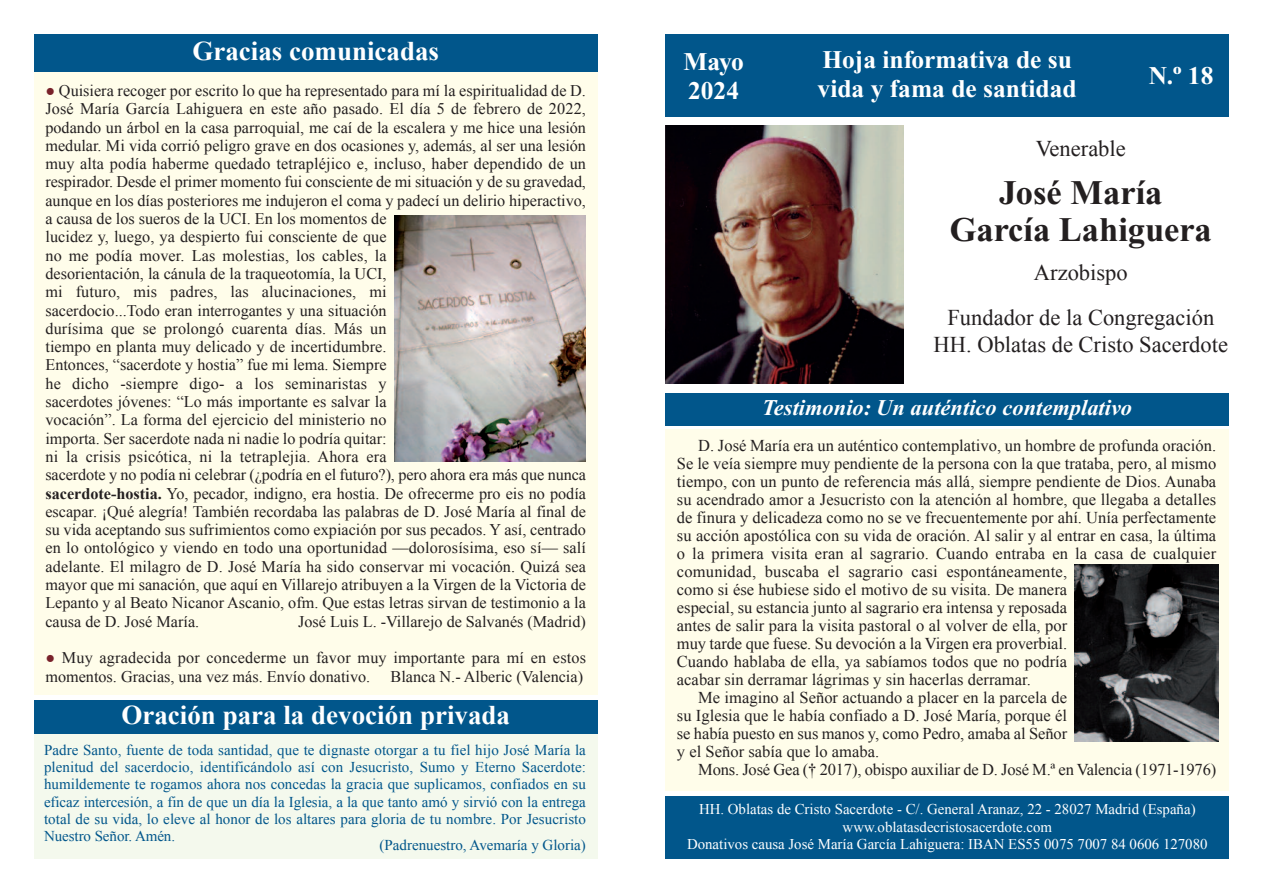
<style>
.page{position:relative;width:1263px;height:893px;background:#fff}
.page>*{position:absolute;margin:0;border:0;box-sizing:border-box;transform-origin:0 0}
.t1{font:700 34.5px/37.5px "Times New Roman";color:#231f20;text-align:center}
.t2{font:700 27px "Times New Roman";color:#fff}
.t3{font:700 25.5px/28.5px "Times New Roman";color:#fff}
.t4{font:22.5px/45px "Times New Roman";color:#231f20;text-align:center}
.t5{font:italic 700 22.5px "Times New Roman";color:#fff}
.t6{font:16.5px "Times New Roman";color:#231f20}
.t7{font:16.2px/18.3px "Times New Roman";color:#231f20}
.t8{font:15px/17.2px "Times New Roman";color:#01568b;text-align:justify}
.t9{font:14.85px/17.2px "Times New Roman";color:#fff;text-align:center}
.s1{color:#79222b}
.s2{font-weight:700}
</style>
<div class="page">
<div style="left:665px;top:429px;width:564px;height:361px;background:#fffdea"></div>
<div style="left:665px;top:34px;width:564px;height:82px;background:#01568b"></div>
<div style="left:665px;top:393px;width:564px;height:33px;background:#01568b"></div>
<div style="left:666px;top:797px;width:563px;height:62px;background:#01568b"></div>
<img style="left:665px;top:126px;width:238px;height:257px">
<img style="left:1075px;top:565px;width:143px;height:177px">
<div style="left:34px;top:733px;width:563px;height:126px;background:#f4f9ed"></div>
<div style="left:34px;top:67px;width:563px;height:628px;background:#fffdea"></div>
<div style="left:34px;top:701px;width:563px;height:33px;background:#01568b"></div>
<div style="left:34px;top:34px;width:563px;height:38px;background:#01568b"></div>
<img style="left:394px;top:215px;width:191px;height:246px">
<h2 class="t2" style="left:192px;top:36px;width:248px">Gracias comunicadas</h2>
<p class="t7" style="left:45px;top:81px;width:542px"><span class="s1">●</span> Quisiera recoger por escrito lo que ha representado para mí la espiritualidad de D.<br>José María García Lahiguera en este año pasado. El día 5 de febrero de 2022, podando un árbol en la casa parroquial, me caí de la escalera y me hice una lesión medular. Mi vida corrió peligro grave en dos ocasiones y, además, al ser una lesión muy alta podía haberme quedado tetrapléjico e, incluso, haber dependido de un respirador. Desde el primer momento fui consciente de mi situación y de su gravedad, aunque en los días posteriores me indujeron el coma y padecí un delirio hiperactivo, a causa de los sueros de la UCI. En los momentos de<br>lucidez y, luego, ya despierto fui consciente de que<br>no me podía mover. Las molestias, los cables, la<br>desorientación, la cánula de la traqueotomía, la UCI,<br>mi futuro, mis padres, las alucinaciones, mi<br>sacerdocio...Todo eran interrogantes y una situación<br>durísima que se prolongó cuarenta días. Más un<br>tiempo en planta muy delicado y de incertidumbre.<br>Entonces, “sacerdote y hostia” fue mi lema. Siempre<br>he dicho -siempre digo- a los seminaristas y<br>sacerdotes jóvenes: “Lo más importante es salvar la<br>vocación”. La forma del ejercicio del ministerio no<br>importa. Ser sacerdote nada ni nadie lo podría quitar:<br>ni la crisis psicótica, ni la tetraplejia. Ahora era<br>sacerdote y no podía ni celebrar (¿podría en el futuro?), pero ahora era más que nunca <span class="s2">sacerdote-hostia.</span> Yo, pecador, indigno, era hostia. De ofrecerme pro eis no podía escapar. ¡Qué alegría! También recordaba las palabras de D. José María al final de su vida aceptando sus sufrimientos como expiación por sus pecados. Y así, centrado en lo ontológico y viendo en todo una oportunidad —dolorosísima, eso sí— salí adelante. El milagro de D. José María ha sido conservar mi vocación. Quizá sea mayor que mi sanación, que aquí en Villarejo atribuyen a la Virgen de la Victoria de Lepanto y al Beato Nicanor Ascanio, ofm. Que estas letras sirvan de testimonio a la causa de D. José María.</p>
<p class="t7" style="left:298px;top:612px;width:289px">José Luis L. -Villarejo de Salvanés (Madrid)</p>
<p class="t7" style="left:45px;top:649px;width:542px"><span class="s1">●</span> Muy agradecida por concederme un favor muy importante para mí en estos momentos. Gracias, una vez más. Envío donativo. Blanca N.- Alberic (Valencia)</p>
<h2 class="t2" style="left:121px;top:700px;width:390px">Oración para la devoción privada</h2>
<p class="t8" style="left:44px;top:741px;width:543px">Padre Santo, fuente de toda santidad, que te dignaste otorgar a tu fiel hijo José María la plenitud del sacerdocio, identificándolo así con Jesucristo, Sumo y Eterno Sacerdote: humildemente te rogamos ahora nos concedas la gracia que suplicamos, confiados en su eficaz intercesión, a fin de que un día la Iglesia, a la que tanto amó y sirvió con la entrega total de su vida, lo eleve al honor de los altares para gloria de tu nombre. Por Jesucristo Nuestro Señor. Amén.</p>
<p class="t8" style="left:380px;top:836px;width:208px">(Padrenuestro, Avemaría y Gloria)</p>
<h3 class="t3" style="left:683px;top:50px;width:62px">Mayo<br>2024</h3>
<h3 class="t3" style="left:818px;top:48px;width:261px">Hoja informativa de su vida y fama de santidad</h3>
<h3 class="t3" style="left:1149px;top:64px;width:66px">N.º 18</h3>
<h3 class="t4" style="left:1036px;top:126px;width:91px">Venerable</h3>
<h1 class="t1" style="left:950px;top:177px;width:264px">José María<br>García Lahiguera</h1>
<h3 class="t4" style="left:947px;top:250px;width:268px">Arzobispo<br>Fundador de la Congregación</h3>
<h3 class="t4" style="left:934px;top:322px;width:296px">HH. Oblatas de Cristo Sacerdote</h3>
<h3 class="t5" style="left:762px;top:400px;width:371px">Testimonio: Un auténtico contemplativo</h3>
<p class="t6" style="left:698px;top:436px;width:520px">D. José María era un auténtico contemplativo, un hombre de profunda oración.</p>
<p class="t6" style="left:677px;top:454px;width:541px">Se le veía siempre muy pendiente de la persona con la que trataba, pero, al mismo</p>
<p class="t6" style="left:677px;top:472px;width:541px">tiempo, con un punto de referencia más allá, siempre pendiente de Dios. Aunaba</p>
<p class="t6" style="left:677px;top:490px;width:541px">su acendrado amor a Jesucristo con la atención al hombre, que llegaba a detalles</p>
<p class="t6" style="left:677px;top:508px;width:541px">de finura y delicadeza como no se ve frecuentemente por ahí. Unía perfectamente</p>
<p class="t6" style="left:677px;top:526px;width:541px">su acción apostólica con su vida de oración. Al salir y al entrar en casa, la última</p>
<p class="t6" style="left:677px;top:544px;width:541px">o la primera visita eran al sagrario. Cuando entraba en la casa de cualquier</p>
<p class="t6" style="left:677px;top:562px;width:392px">comunidad, buscaba el sagrario casi espontáneamente,</p>
<p class="t6" style="left:677px;top:580px;width:392px">como si ése hubiese sido el motivo de su visita. De manera</p>
<p class="t6" style="left:677px;top:598px;width:392px">especial, su estancia junto al sagrario era intensa y reposada</p>
<p class="t6" style="left:677px;top:616px;width:392px">antes de salir para la visita pastoral o al volver de ella, por</p>
<p class="t6" style="left:677px;top:634px;width:392px">muy tarde que fuese. Su devoción a la Virgen era proverbial.</p>
<p class="t6" style="left:677px;top:652px;width:392px">Cuando hablaba de ella, ya sabíamos todos que no podría</p>
<p class="t6" style="left:677px;top:670px;width:355px">acabar sin derramar lágrimas y sin hacerlas derramar.</p>
<p class="t6" style="left:698px;top:688px;width:370px">Me imagino al Señor actuando a placer en la parcela de</p>
<p class="t6" style="left:677px;top:706px;width:392px">su Iglesia que le había confiado a D. José María, porque él</p>
<p class="t6" style="left:677px;top:724px;width:392px">se había puesto en sus manos y, como Pedro, amaba al Señor</p>
<p class="t6" style="left:677px;top:742px;width:204px">y el Señor sabía que lo amaba.</p>
<p class="t6" style="left:698px;top:760px;width:520px">Mons. José Gea († 2017), obispo auxiliar de D. José M.ª en Valencia (1971-1976)</p>
<p class="t9" style="left:687px;top:801px;width:522px">HH. Oblatas de Cristo Sacerdote - C/. General Aranaz, 22 - 28027 Madrid (España) www.oblatasdecristosacerdote.com<br>Donativos causa José María García Lahiguera: IBAN ES55 0075 7007 84 0606 127080</p>
</div>
